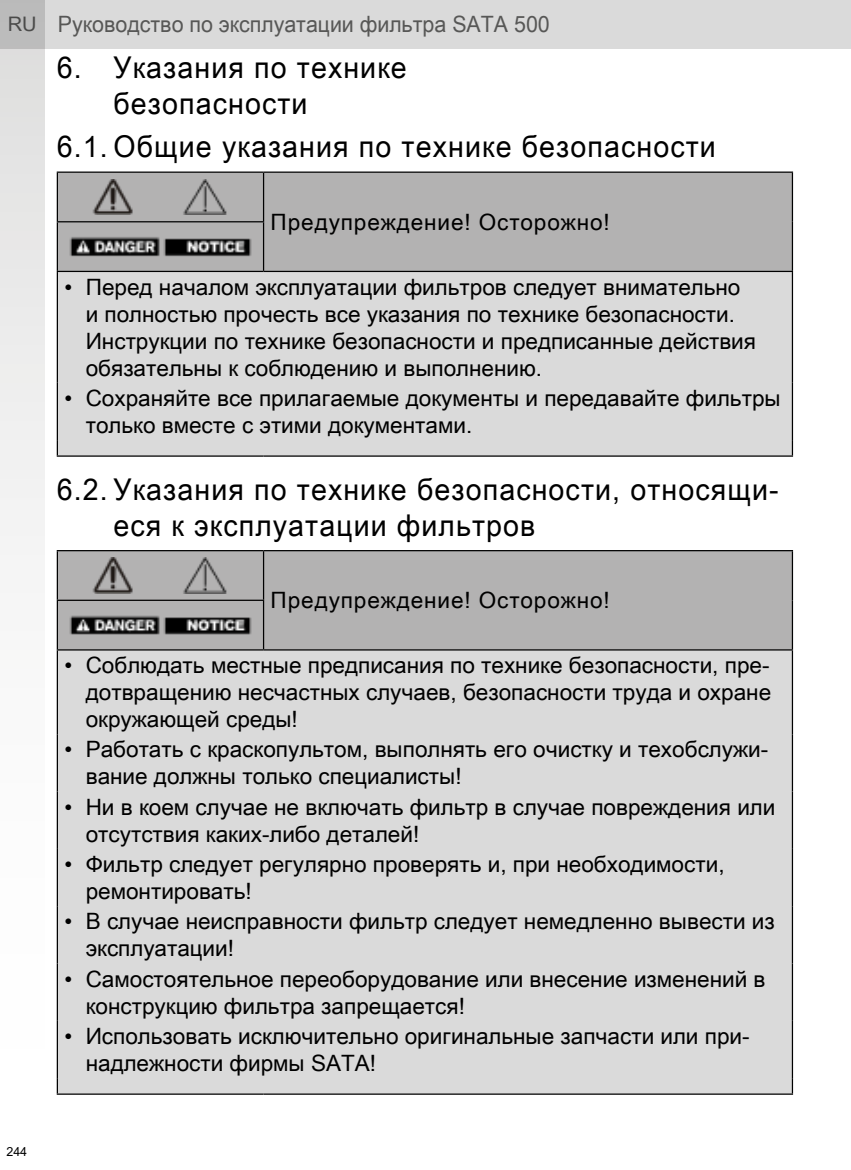
<style>
.page{position:relative;width:851px;height:1170px;background:#fff}
.page>*{position:absolute;margin:0;border:0;box-sizing:border-box;transform-origin:0 0}
.t1{font:30px/36px "Arial Unicode MS";letter-spacing:.04em;color:#000;scale:.95 1}
.t2{font:22.5px/27px "Arial Unicode MS";color:#000}
.t3{font:22.5px "Arial Unicode MS";letter-spacing:.04em;color:#000}
.t4{font:22.5px "Arial Unicode MS";color:#575756;scale:.95 1}
.t5{font:12.5px "Arial";color:#000}
.s1{font-size:20px}
</style>
<div class="page">
<div style="left:0;top:0;width:850px;height:49px;background:#dadada"></div>
<svg style="left:0;top:0;width:44px;height:555px"></svg>
<div style="left:58px;top:173px;width:733px;height:98px;background:#b3b2b2"></div>
<div style="left:57px;top:271px;width:735px;height:112px;background:#dadada"></div>
<div style="left:58px;top:383px;width:733px;height:72px;background:#dadada"></div>
<hr style="left:57px;top:272px;width:1px;height:111px;background:#000">
<hr style="left:791px;top:272px;width:2px;height:111px;background:#000">
<hr style="left:57px;top:383px;width:1px;height:57px;background:#000">
<hr style="left:791px;top:383px;width:2px;height:57px;background:#000">
<hr style="left:57px;top:171px;width:206px;height:2px;background:#000">
<hr style="left:57px;top:173px;width:1px;height:48px;background:#000">
<hr style="left:263px;top:171px;width:530px;height:2px;background:#000">
<hr style="left:263px;top:173px;width:1px;height:48px;background:#000">
<hr style="left:791px;top:173px;width:2px;height:49px;background:#000">
<hr style="left:57px;top:221px;width:207px;height:1px;background:#000">
<hr style="left:57px;top:222px;width:1px;height:49px;background:#000">
<hr style="left:263px;top:222px;width:1px;height:49px;background:#000">
<hr style="left:791px;top:222px;width:2px;height:49px;background:#000">
<hr style="left:57px;top:271px;width:206px;height:1px;background:#000">
<hr style="left:263px;top:271px;width:530px;height:1px;background:#000">
<svg style="left:57px;top:440px;width:1px;height:15px"></svg>
<svg style="left:791px;top:440px;width:2px;height:15px"></svg>
<hr style="left:57px;top:455px;width:206px;height:1px;background:#000">
<hr style="left:263px;top:455px;width:530px;height:1px;background:#000">
<img style="left:68px;top:179px;width:184px;height:36px">
<img style="left:68px;top:229px;width:184px;height:35px">
<div style="left:58px;top:551px;width:733px;height:98px;background:#b3b2b2"></div>
<div style="left:58px;top:650px;width:733px;height:443px;background:#dadada"></div>
<hr style="left:57px;top:650px;width:1px;height:84px;background:#000">
<hr style="left:791px;top:650px;width:2px;height:84px;background:#000">
<hr style="left:57px;top:734px;width:1px;height:57px;background:#000">
<hr style="left:791px;top:734px;width:2px;height:57px;background:#000">
<hr style="left:57px;top:791px;width:1px;height:57px;background:#000">
<hr style="left:791px;top:791px;width:2px;height:57px;background:#000">
<hr style="left:57px;top:848px;width:1px;height:58px;background:#000">
<hr style="left:791px;top:848px;width:2px;height:58px;background:#000">
<hr style="left:57px;top:906px;width:1px;height:57px;background:#000">
<hr style="left:791px;top:906px;width:2px;height:57px;background:#000">
<hr style="left:57px;top:963px;width:1px;height:57px;background:#000">
<hr style="left:791px;top:963px;width:2px;height:57px;background:#000">
<hr style="left:57px;top:550px;width:206px;height:1px;background:#000">
<hr style="left:57px;top:551px;width:1px;height:48px;background:#000">
<hr style="left:263px;top:550px;width:530px;height:1px;background:#000">
<hr style="left:263px;top:551px;width:1px;height:48px;background:#000">
<hr style="left:791px;top:551px;width:2px;height:49px;background:#000">
<hr style="left:57px;top:599px;width:207px;height:2px;background:#000">
<hr style="left:57px;top:601px;width:1px;height:48px;background:#000">
<hr style="left:263px;top:601px;width:1px;height:48px;background:#000">
<hr style="left:791px;top:600px;width:2px;height:49px;background:#000">
<hr style="left:57px;top:649px;width:206px;height:1px;background:#000">
<hr style="left:263px;top:649px;width:530px;height:1px;background:#000">
<hr style="left:57px;top:1020px;width:1px;height:57px;background:#000">
<hr style="left:791px;top:1020px;width:2px;height:57px;background:#000">
<svg style="left:57px;top:1077px;width:1px;height:16px"></svg>
<svg style="left:791px;top:1077px;width:2px;height:16px"></svg>
<hr style="left:57px;top:1093px;width:206px;height:1px;background:#000">
<hr style="left:263px;top:1093px;width:530px;height:1px;background:#000">
<img style="left:68px;top:557px;width:184px;height:36px">
<img style="left:68px;top:607px;width:184px;height:35px">
<p class="t4" style="left:8px;top:8px;width:572px"><span class="s1">RU</span> Руководство по эксплуатации фильтра SATA 500</p>
<h1 class="t1" style="left:113px;top:49px;width:310px;text-indent:-57px">6. Указания по технике безопасности</h1>
<h1 class="t1" style="left:57px;top:128px;width:695px">6.1. Общие указания по технике безопасности</h1>
<p class="t3" style="left:270px;top:205px;width:340px">Предупреждение! Осторожно!</p>
<p class="t2" style="left:86px;top:273px;width:671px;text-indent:-21px">• Перед началом эксплуатации фильтров следует внимательно и полностью прочесть все указания по технике безопасности.<br>Инструкции по технике безопасности и предписанные действия обязательны к соблюдению и выполнению.</p>
<p class="t2" style="left:86px;top:384px;width:696px;text-indent:-21px">• Сохраняйте все прилагаемые документы и передавайте фильтры только вместе с этими документами.</p>
<h1 class="t1" style="left:113px;top:470px;width:701px;text-indent:-57px">6.2. Указания по технике безопасности, относящи&shy;еся к эксплуатации фильтров</h1>
<p class="t3" style="left:270px;top:584px;width:340px">Предупреждение! Осторожно!</p>
<p class="t5" style="left:6px;top:1143px;width:22px">244</p>
<p class="t2" style="left:86px;top:651px;width:687px;text-align:justify;text-indent:-21px">• Соблюдать местные предписания по технике безопасности, пре&shy;дотвращению несчастных случаев, безопасности труда и охране окружающей среды!</p>
<p class="t2" style="left:86px;top:735px;width:683px;text-indent:-21px">• Работать с краскопультом, выполнять его очистку и техобслужи&shy;вание должны только специалисты!</p>
<p class="t2" style="left:86px;top:792px;width:691px;text-indent:-21px">• Ни в коем случае не включать фильтр в случае повреждения или отсутствия каких-либо деталей!</p>
<p class="t2" style="left:86px;top:850px;width:640px;text-indent:-21px">• Фильтр следует регулярно проверять и, при необходимости, ремонтировать!</p>
<p class="t2" style="left:86px;top:907px;width:690px;text-indent:-21px">• В случае неисправности фильтр следует немедленно вывести из эксплуатации!</p>
<p class="t2" style="left:86px;top:964px;width:681px;text-indent:-21px">• Самостоятельное переоборудование или внесение изменений в конструкцию фильтра запрещается!</p>
<p class="t2" style="left:86px;top:1022px;width:665px;text-indent:-21px">• Использовать исключительно оригинальные запчасти или при&shy;надлежности фирмы SATA!</p>
</div>
